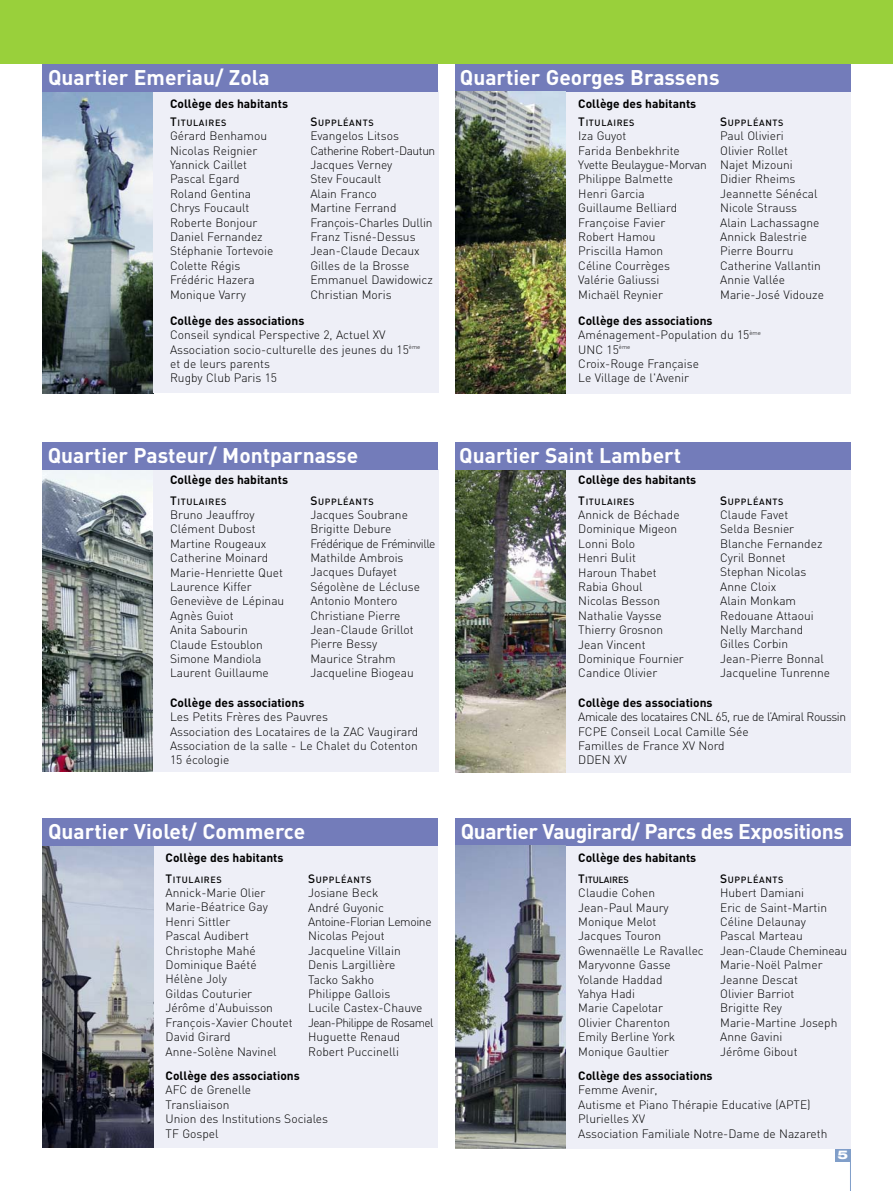
<style>
.page{position:relative;width:893px;height:1191px;background:#fff}
.page>*{position:absolute;margin:0;border:0;box-sizing:border-box;transform-origin:0 0}
.t1{font:700 21px "DIN";color:#fff}
.t2{font:700 21px "DIN";letter-spacing:-.02em;color:#fff}
.t3{font:300 12px/14.4px "DIN";color:#000}
.t4{font:700 12px "DIN";color:#000}
.t5{font:300 12px/14.4px "DIN";letter-spacing:-.025em;color:#000}
.t6{font:800 expanded 12px "Helvetica Neue";color:#fff}
.t7{font:500 9px "DIN";letter-spacing:.07em;color:#000}
.t8{font:500 9px "DIN";color:#000}
.s1{font-size:12px}
.s2{font-weight:700}
</style>
<div class="page">
<img style="left:43px;top:470px;width:110px;height:302px">
<img style="left:455px;top:470px;width:111px;height:302px">
<img style="left:43px;top:91px;width:110px;height:302px">
<div style="left:566px;top:91px;width:284px;height:303px;background:#eeeff7"></div>
<div style="left:455px;top:64px;width:395px;height:27px;background:#737cba"></div>
<img style="left:455px;top:91px;width:111px;height:303px">
<div style="left:153px;top:91px;width:285px;height:302px;background:#eeeff7"></div>
<div style="left:43px;top:64px;width:395px;height:27px;background:#737cba"></div>
<div style="left:153px;top:469px;width:285px;height:303px;background:#eeeff7"></div>
<div style="left:43px;top:442px;width:395px;height:28px;background:#737cba"></div>
<div style="left:835px;top:1148px;width:15px;height:13px;background:#809ec9"></div>
<hr style="left:850px;top:1148px;width:1px;height:43px;background:#809ec9">
<div style="left:153px;top:845px;width:285px;height:302px;background:#eeeff7"></div>
<img style="left:43px;top:846px;width:110px;height:301px">
<div style="left:566px;top:846px;width:284px;height:302px;background:#eeeff7"></div>
<div style="left:43px;top:818px;width:395px;height:28px;background:#737cba"></div>
<div style="left:455px;top:818px;width:395px;height:28px;background:#737cba"></div>
<img style="left:455px;top:845px;width:111px;height:303px">
<div style="left:566px;top:470px;width:284px;height:302px;background:#eeeff7"></div>
<div style="left:455px;top:442px;width:395px;height:28px;background:#737cba"></div>
<div style="left:0;top:0;width:893px;height:64px;background:#99d03b"></div>
<h1 class="t1" style="left:48px;top:70px;width:223px">Quartier Emeriau/ Zola</h1>
<h1 class="t1" style="left:460px;top:70px;width:261px">Quartier Georges Brassens</h1>
<p class="t4" style="left:170px;top:100px;width:119px">Collège des habitants</p>
<p class="t4" style="left:578px;top:100px;width:119px">Collège des habitants</p>
<p class="t7" style="left:170px;top:119px;width:58px"><span class="s1">T</span>ITULAIRES</p>
<p class="t3" style="left:170px;top:130px;width:105px">Gérard Benhamou<br>Nicolas Reignier<br>Yannick Caillet<br>Pascal Egard<br>Roland Gentina<br>Chrys Foucault<br>Roberte Bonjour<br>Daniel Fernandez<br>Stéphanie Tortevoie<br>Colette Régis<br>Frédéric Hazera<br>Monique Varry</p>
<p class="t7" style="left:310px;top:119px;width:65px"><span class="s1">S</span>UPPLÉANTS</p>
<p class="t3" style="left:310px;top:130px;width:126px">Evangelos Litsos<br>Catherine Robert-Dautun<br>Jacques Verney<br>Stev Foucault<br>Alain Franco<br>Martine Ferrand<br>François-Charles Dullin<br>Franz Tisné-Dessus<br>Jean-Claude Decaux<br>Gilles de la Brosse<br>Emmanuel Dawidowicz<br>Christian Moris</p>
<p class="t7" style="left:578px;top:119px;width:58px"><span class="s1">T</span>ITULAIRES</p>
<p class="t3" style="left:578px;top:130px;width:130px">Iza Guyot<br>Farida Benbekhrite<br>Yvette Beulaygue-Morvan<br>Philippe Balmette<br>Henri Garcia<br>Guillaume Belliard<br>Françoise Favier<br>Robert Hamou<br>Priscilla Hamon<br>Céline Courrèges<br>Valérie Galiussi<br>Michaël Reynier</p>
<p class="t7" style="left:720px;top:119px;width:65px"><span class="s1">S</span>UPPLÉANTS</p>
<p class="t3" style="left:720px;top:130px;width:105px">Paul Olivieri<br>Olivier Rollet<br>Najet Mizouni<br>Didier Rheims<br>Jeannette Sénécal<br>Nicole Strauss<br>Alain Lachassagne<br>Annick Balestrie<br>Pierre Bourru<br>Catherine Vallantin<br>Annie Vallée<br>Marie-José Vidouze</p>
<p class="t4" style="left:170px;top:317px;width:136px">Collège des associations</p>
<p class="t3" style="left:170px;top:329px;width:252px">Conseil syndical Perspective 2, Actuel XV<br>Association socio-culturelle des jeunes du 15<sup>ème </sup>et de leurs parents<br>Rugby Club Paris 15</p>
<h1 class="t1" style="left:48px;top:448px;width:312px">Quartier Pasteur/ Montparnasse</h1>
<p class="t4" style="left:170px;top:475px;width:119px">Collège des habitants</p>
<p class="t7" style="left:170px;top:498px;width:58px"><span class="s1">T</span>ITULAIRES</p>
<p class="t3" style="left:170px;top:509px;width:116px">Bruno Jeauffroy<br>Clément Dubost<br>Martine Rougeaux<br>Catherine Moinard<br>Marie-Henriette Quet<br>Laurence Kiffer<br>Geneviève de Lépinau<br>Agnès Guiot<br>Anita Sabourin<br>Claude Estoublon<br>Simone Mandiola<br>Laurent Guillaume</p>
<p class="t7" style="left:310px;top:498px;width:65px"><span class="s1">S</span>UPPLÉANTS</p>
<p class="t3" style="left:310px;top:508px;width:126px">Jacques Soubrane<br>Brigitte Debure<br>Frédérique de Fréminville<br>Mathilde Ambrois<br>Jacques Dufayet<br>Ségolène de Lécluse<br>Antonio Montero<br>Christiane Pierre<br>Jean-Claude Grillot<br>Pierre Bessy<br>Maurice Strahm<br>Jacqueline Biogeau</p>
<p class="t4" style="left:170px;top:698px;width:136px">Collège des associations</p>
<p class="t3" style="left:170px;top:711px;width:250px">Les Petits Frères des Pauvres<br>Association des Locataires de la ZAC Vaugirard Association de la salle - Le Chalet du Cotenton 15 écologie</p>
<p class="t3" style="left:578px;top:315px;width:184px"><span class="s2">Collège des associations<br></span>Aménagement-Population du 15<sup>ème<br></sup>UNC 15<sup>ème<br></sup>Croix-Rouge Française<br>Le Village de l'Avenir</p>
<h1 class="t1" style="left:459px;top:448px;width:223px">Quartier Saint Lambert</h1>
<p class="t4" style="left:578px;top:475px;width:119px">Collège des habitants</p>
<p class="t7" style="left:578px;top:498px;width:58px"><span class="s1">T</span>ITULAIRES</p>
<p class="t3" style="left:578px;top:509px;width:107px">Annick de Béchade<br>Dominique Migeon<br>Lonni Bolo<br>Henri Bulit<br>Haroun Thabet<br>Rabia Ghoul<br>Nicolas Besson<br>Nathalie Vaysse<br>Thierry Grosnon<br>Jean Vincent<br>Dominique Fournier<br>Candice Olivier</p>
<p class="t7" style="left:720px;top:498px;width:65px"><span class="s1">S</span>UPPLÉANTS</p>
<p class="t3" style="left:720px;top:508px;width:111px">Claude Favet<br>Selda Besnier<br>Blanche Fernandez<br>Cyril Bonnet<br>Stephan Nicolas<br>Anne Cloix<br>Alain Monkam<br>Redouane Attaoui<br>Nelly Marchand<br>Gilles Corbin<br>Jean-Pierre Bonnal<br>Jacqueline Tunrenne</p>
<p class="t4" style="left:578px;top:698px;width:136px">Collège des associations</p>
<p class="t5" style="left:578px;top:711px;width:269px">Amicale des locataires CNL 65, rue de l’Amiral Roussin<br>FCPE Conseil Local Camille Sée<br>Familles de France XV Nord<br>DDEN XV</p>
<h1 class="t1" style="left:48px;top:824px;width:259px">Quartier Violet/ Commerce</h1>
<h1 class="t2" style="left:461px;top:824px;width:385px">Quartier Vaugirard/ Parcs des Expositions</h1>
<p class="t8" style="left:578px;top:876px;width:52px"><span class="s1">T</span>ITULAIRES</p>
<p class="t3" style="left:578px;top:887px;width:127px">Claudie Cohen<br>Jean-Paul Maury<br>Monique Melot<br>Jacques Touron<br>Gwennaëlle Le Ravallec<br>Maryvonne Gasse<br>Yolande Haddad<br>Yahya Hadi<br>Marie Capelotar<br>Olivier Charenton<br>Emily Berline York<br>Monique Gaultier</p>
<p class="t4" style="left:166px;top:853px;width:119px">Collège des habitants</p>
<p class="t4" style="left:578px;top:853px;width:119px">Collège des habitants</p>
<p class="t7" style="left:720px;top:876px;width:65px"><span class="s1">S</span>UPPLÉANTS</p>
<p class="t3" style="left:720px;top:887px;width:129px">Hubert Damiani<br>Eric de Saint-Martin<br>Céline Delaunay<br>Pascal Marteau<br>Jean-Claude Chemineau<br>Marie-Noël Palmer<br>Jeanne Descat<br>Olivier Barriot<br>Brigitte Rey<br>Marie-Martine Joseph<br>Anne Gavini<br>Jérôme Gibout</p>
<p class="t7" style="left:308px;top:876px;width:65px"><span class="s1">S</span>UPPLÉANTS</p>
<p class="t3" style="left:308px;top:887px;width:127px">Josiane Beck<br>André Guyonic<br>Antoine-Florian Lemoine<br>Nicolas Pejout<br>Jacqueline Villain<br>Denis Largillière<br>Tacko Sakho<br>Philippe Gallois<br>Lucile Castex-Chauve<br>Jean-Philippe de Rosamel<br>Huguette Renaud<br>Robert Puccinelli</p>
<p class="t7" style="left:166px;top:876px;width:58px"><span class="s1">T</span>ITULAIRES</p>
<p class="t3" style="left:166px;top:887px;width:129px">Annick-Marie Olier<br>Marie-Béatrice Gay<br>Henri Sittler<br>Pascal Audibert<br>Christophe Mahé<br>Dominique Baété<br>Hélène Joly<br>Gildas Couturier<br>Jérôme d'Aubuisson<br>François-Xavier Choutet<br>David Girard<br>Anne-Solène Navinel</p>
<p class="t4" style="left:166px;top:1072px;width:136px">Collège des associations</p>
<p class="t3" style="left:166px;top:1084px;width:164px">AFC de Grenelle<br>Transliaison<br>Union des Institutions Sociales<br>TF Gospel</p>
<p class="t4" style="left:578px;top:1072px;width:136px">Collège des associations</p>
<p class="t3" style="left:578px;top:1084px;width:251px">Femme Avenir,<br>Autisme et Piano Thérapie Educative (APTE)<br>Plurielles XV<br>Association Familiale Notre-Dame de Nazareth</p>
<p class="t6" style="left:837px;top:1150px;width:12px">5</p>
</div>
